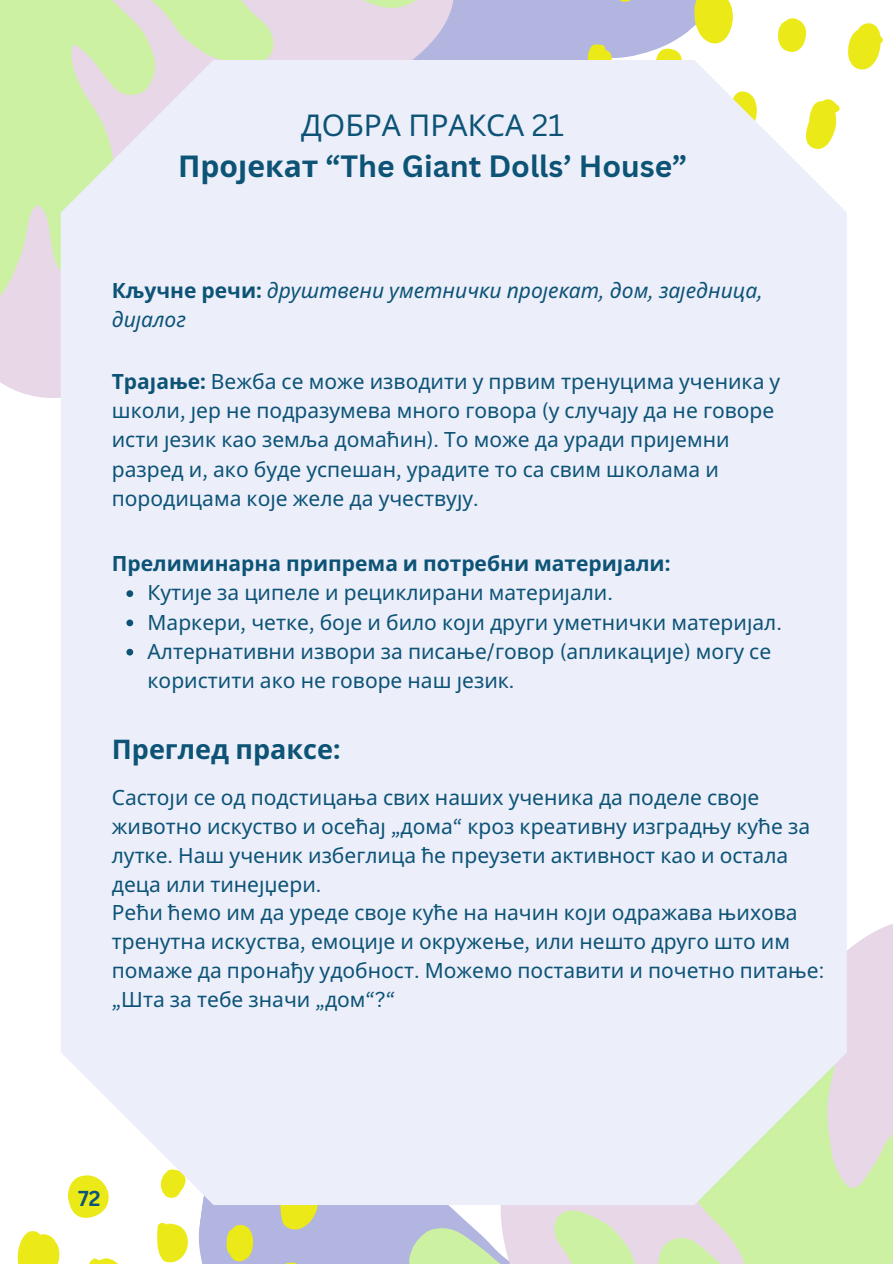
<style>
.page{position:relative;width:893px;height:1264px;background:#fff}
.page>*{position:absolute;margin:0;border:0;box-sizing:border-box;transform-origin:0 0}
.t1{font:700 30px/41.7px "Canva Sans";color:#0c5376;text-align:center}
.t2{font:700 27px "Noto Sans";color:#0c5376}
.t3{font:21px/29px "Noto Sans";color:#0c5376}
.t4{font:italic 21px/29.2px "Noto Sans";color:#0c5376}
.t5{font:700 21px "Noto Sans";color:#0c5376}
.t6{font:700 21px "Canva Sans";color:#0c5376}
.s1{font-family:"Noto Sans";font-weight:400}
.s2{font-weight:400}
.s3{font-family:"Noto Sans"}
.s4{font-weight:700;font-style:normal}
.s5{font-family:"Canva Sans";font-weight:700;font-style:normal}
.s6{font-family:"Canva Sans"}
.s7{font-weight:700}
.s8{font-family:"Canva Sans";font-weight:700}
</style>
<div class="page">
<svg style="left:846px;top:884px;width:46px;height:74px"></svg>
<svg style="left:804px;top:958px;width:88px;height:305px;background:#dce2ca"></svg>
<div style="left:479px;top:0;width:108px;height:60px;background:#b1b5df"></div>
<svg style="left:360px;top:1204px;width:444px;height:59px;background:#d3ddcb"></svg>
<svg style="left:263px;top:0;width:216px;height:60px;background:#dcd2e2"></svg>
<svg style="left:0;top:0;width:263px;height:352px;background:#d3eab5"></svg>
<svg style="left:17px;top:1204px;width:314px;height:59px"></svg>
<svg style="left:587px;top:0;width:296px;height:70px"></svg>
<div style="left:61px;top:60px;width:785px;height:1144px;background:#eceefa"></div>
<svg style="left:126px;top:590px;width:7px;height:7px"></svg>
<svg style="left:126px;top:619px;width:7px;height:7px"></svg>
<svg style="left:126px;top:648px;width:7px;height:7px"></svg>
<p class="t1" style="left:178px;top:103px;width:510px"><span class="s1">ДОБРА ПРАКСА</span> <span class="s2">21<br></span><span class="s3">Пројекат</span> “The Giant Dolls’ House”</p>
<p class="t4" style="left:112px;top:275px;width:652px"><span class="s4">Кључне речи</span><span class="s5">:</span> друштвени уметнички пројекат<span class="s6">,</span> дом<span class="s6">,</span> заједница<span class="s6">, </span>дијалог</p>
<p class="t3" style="left:112px;top:366px;width:670px"><span class="s7">Трајање</span><span class="s8">:</span> Вежба се може изводити у првим тренуцима ученика у школи<span class="s6">,</span> јер не подразумева много говора <span class="s6">(</span>у случају да не говоре исти језик као земља домаћин<span class="s6">).</span> То може да уради пријемни разред и<span class="s6">,</span> ако буде успешан<span class="s6">,</span> урадите то са свим школама и породицама које желе да учествују<span class="s6">.</span></p>
<p class="t5" style="left:112px;top:548px;width:560px">Прелиминарна припрема и потребни материјали<span class="s6">:</span></p>
<h1 class="t3" style="left:147px;top:577px;width:467px">Кутије за ципеле и рециклирани материјали<span class="s6">.</span></h1>
<p class="t3" style="left:147px;top:607px;width:636px">Маркери<span class="s6">,</span> четке<span class="s6">,</span> боје и било који други уметнички материјал<span class="s6">.</span></p>
<p class="t3" style="left:147px;top:636px;width:625px">Алтернативни извори за писање<span class="s6">/</span>говор <span class="s6">(</span>апликације<span class="s6">)</span> могу се</p>
<h3 class="t3" style="left:147px;top:665px;width:368px">користити ако не говоре наш језик<span class="s6">.</span></h3>
<p class="t2" style="left:112px;top:730px;width:230px">Преглед праксе<span class="s6">:</span></p>
<p class="t3" style="left:112px;top:782px;width:699px">Састоји се од подстицања свих наших ученика да поделе своје животно искуство и осећај <span class="s6">„</span>дома<span class="s6">“</span> кроз креативну изградњу куће за лутке<span class="s6">.</span> Наш ученик избеглица ће преузети активност као и остала деца или тинејџери<span class="s6">.</span></p>
<p class="t3" style="left:112px;top:897px;width:713px">Рећи ћемо им да уреде своје куће на начин који одражава њихова тренутна искуства<span class="s6">,</span> емоције и окружење<span class="s6">,</span> или нешто друго што им помаже да пронађу удобност<span class="s6">.</span> Можемо поставити и почетно питање<span class="s6">:</span></p>
<h2 class="t3" style="left:112px;top:984px;width:285px"><span class="s6">„</span>Шта за тебе значи <span class="s6">„</span>дом<span class="s6">“?“</span></h2>
<p class="t6" style="left:78px;top:1183px;width:24px">72</p>
</div>
